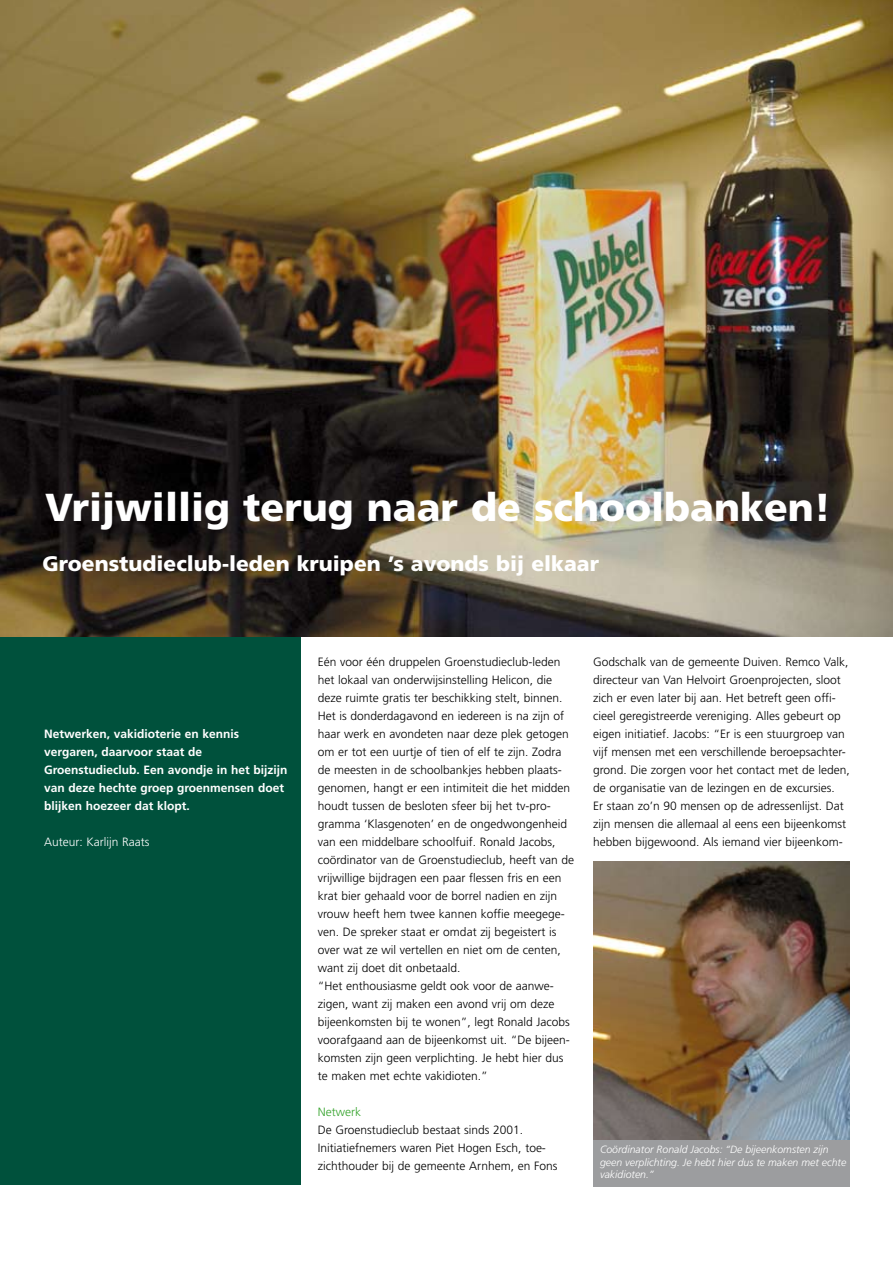
<style>
.page{position:relative;width:893px;height:1263px;background:#fff}
.page>*{position:absolute;margin:0;border:0;box-sizing:border-box;transform-origin:0 0}
.t1{font:900 39px "Frutiger";color:#fff}
.t2{font:900 21px "Frutiger";color:#fff}
.t3{font:300 12px/18px "Frutiger";color:#000}
.t4{font:700 12px/18px "Frutiger";color:#fff}
.t5{font:300 12px "Frutiger";color:#fff}
.t6{font:300 12px "Frutiger";color:#35a32c}
.t7{font:italic 300 10.5px/12.6px "Frutiger";color:#fff}
</style>
<div class="page">
<div style="left:0;top:632px;width:301px;height:552px;background:#00513c"></div>
<img style="left:0;top:0;width:893px;height:636px">
<img style="left:593px;top:861px;width:257px;height:279px">
<div style="left:593px;top:1140px;width:257px;height:46px;background:#9c9d9f"></div>
<h1 class="t1" style="left:45px;top:484px;width:788px">Vrijwillig terug naar de schoolbanken!</h1>
<h2 class="t2" style="left:43px;top:551px;width:558px">Groenstudieclub-leden kruipen ’s avonds bij elkaar</h2>
<p class="t4" style="left:44px;top:725px;width:245px">Netwerken, vakidioterie en kennis vergaren, daarvoor staat de Groenstudieclub. Een avondje in het bijzijn van deze hechte groep groenmensen doet blijken hoezeer dat klopt.</p>
<p class="t5" style="left:44px;top:835px;width:107px">Auteur: Karlijn Raats</p>
<p class="t3" style="left:318px;top:653px;width:258px">Eén voor één druppelen Groenstudieclub-leden het lokaal van onderwijsinstelling Helicon, die deze ruimte gratis ter beschikking stelt, binnen.<br>Het is donderdagavond en iedereen is na zijn of haar werk en avondeten naar deze plek getogen om er tot een uurtje of tien of elf te zijn. Zodra de meesten in de schoolbankjes hebben plaats&shy;genomen, hangt er een intimiteit die het midden houdt tussen de besloten sfeer bij het tv-pro&shy;gramma ‘Klasgenoten’ en de ongedwongenheid van een middelbare schoolfuif. Ronald Jacobs, coördinator van de Groenstudieclub, heeft van de vrijwillige bijdragen een paar flessen fris en een krat bier gehaald voor de borrel nadien en zijn vrouw heeft hem twee kannen koffie meegege&shy;ven. De spreker staat er omdat zij begeistert is over wat ze wil vertellen en niet om de centen, want zij doet dit onbetaald.<br>“Het enthousiasme geldt ook voor de aanwe&shy;zigen, want zij maken een avond vrij om deze bijeenkomsten bij te wonen”, legt Ronald Jacobs voorafgaand aan de bijeenkomst uit. “De bijeen&shy;komsten zijn geen verplichting. Je hebt hier dus te maken met echte vakidioten.”</p>
<p class="t6" style="left:318px;top:1105px;width:45px">Netwerk</p>
<p class="t3" style="left:318px;top:1121px;width:241px">De Groenstudieclub bestaat sinds 2001.<br>Initiatiefnemers waren Piet Hogen Esch, toe&shy;zichthouder bij de gemeente Arnhem, en Fons</p>
<p class="t3" style="left:593px;top:653px;width:258px">Godschalk van de gemeente Duiven. Remco Valk, directeur van Van Helvoirt Groenprojecten, sloot zich er even later bij aan. Het betreft geen offi&shy;cieel geregistreerde vereniging. Alles gebeurt op eigen initiatief. Jacobs: “Er is een stuurgroep van vijf mensen met een verschillende beroepsachter&shy;grond. Die zorgen voor het contact met de leden, de organisatie van de lezingen en de excursies.<br>Er staan zo’n 90 mensen op de adressenlijst. Dat zijn mensen die allemaal al eens een bijeenkomst hebben bijgewoond. Als iemand vier bijeenkom-</p>
<p class="t7" style="left:600px;top:1143px;width:248px">Coördinator Ronald Jacobs: “De bijeenkomsten zijn geen verplichting. Je hebt hier dus te maken met echte vakidioten.”</p>
</div>
